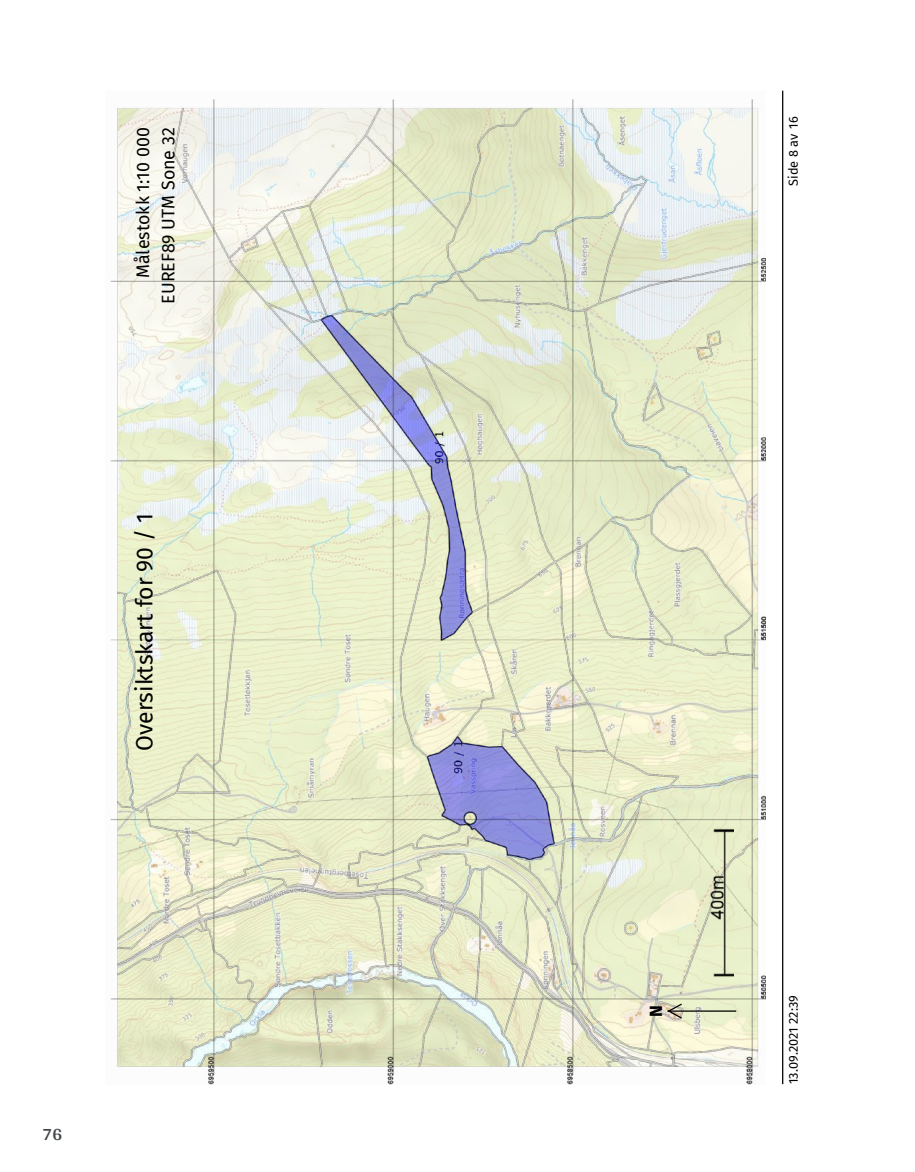
<style>
.page{position:relative;width:915px;height:1172px;background:#fff}
.page>*{position:absolute;margin:0;border:0;box-sizing:border-box;transform-origin:0 0}
.t1{font:22.8px "Fira Sans";color:#000}
.t2{font:700 18px "Arya";color:#414749}
.t3{font:17.85px/25.3px "Fira Sans";color:#000;text-align:right}
.t4{font:700 17.85px "Fira Sans";color:#000}
.t5{font:12.75px "Fira Sans";color:#000}
</style>
<div class="page">
<img style="left:110px;top:99px;width:655px;height:985px">
<hr style="left:668px;top:1010px;width:68px;height:2px;background:#000">
<svg style="left:665px;top:1002px;width:18px;height:18px"></svg>
<img style="left:696px;top:826px;width:37px;height:154px">
<hr style="left:781px;top:91px;width:2px;height:993px;background:#000">
<p class="t3" style="left:130px;top:304px;width:178px;rotate:-90deg">Målestokk 1:10 000<br>EUREF89 UTM Sone 32</p>
<p class="t1" style="left:127px;top:751px;width:239px;rotate:-90deg">Oversiktskart for 90 / 1</p>
<p class="t2" style="left:43px;top:1123px;width:21px">76</p>
<p class="t5" style="left:783px;top:186px;width:71px;rotate:-90deg">Side 8 av 16</p>
<p class="t4" style="left:640px;top:1017px;width:13px;rotate:-90deg">N</p>
<p class="t5" style="left:783px;top:1084px;width:90px;rotate:-90deg">13.09.2021 22:39</p>
</div>
